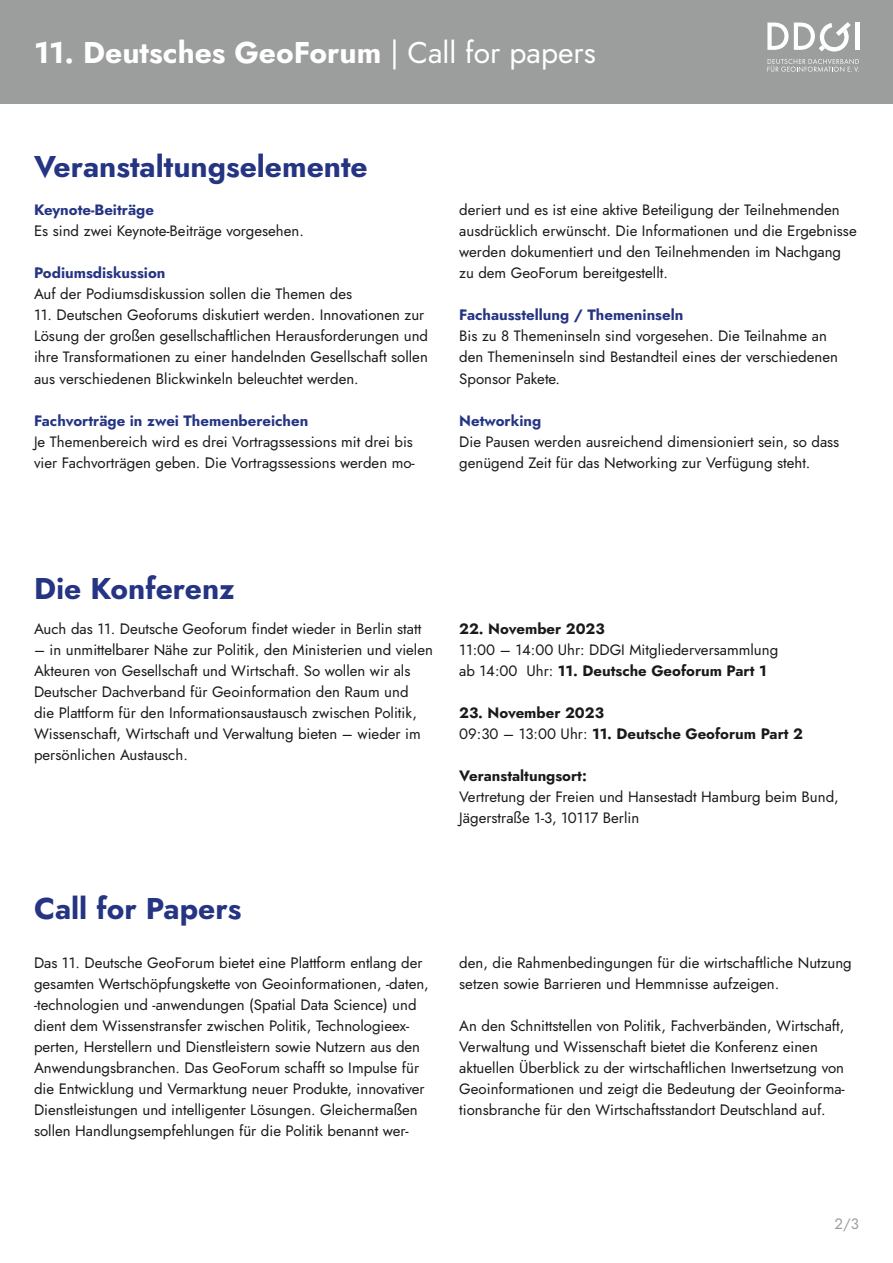
<style>
.page{position:relative;width:893px;height:1263px;background:#fff}
.page>*{position:absolute;margin:0;border:0;box-sizing:border-box;transform-origin:0 0}
.t1{font:700 30px "Jost";color:#253483}
.t2{font:700 30px "Jost";color:#fff}
.t3{font:15px/21px "Jost";color:#1a1a18}
.t4{font:700 15px "Jost";color:#253483}
.t5{font:700 15px/21px "Jost";color:#1a1a18}
.t6{font:15px "Jost";color:#9c9d9d}
.s1{font-weight:400}
.s2{font-weight:700}
</style>
<div class="page">
<div style="left:0;top:0;width:893px;height:103px;background:#9c9d9d"></div>
<svg style="left:767px;top:59px;width:92px;height:13px"></svg>
<hr style="left:855px;top:23px;width:4px;height:27px;background:#fff">
<svg style="left:767px;top:22px;width:84px;height:30px"></svg>
<h1 class="t2" style="left:34px;top:33px;width:563px">11. Deutsches GeoForum <span class="s1">| Call for papers</span></h1>
<h1 class="t1" style="left:34px;top:146px;width:335px">Veranstaltungselemente</h1>
<p class="t4" style="left:34px;top:200px;width:121px">Keynote-Beiträge</p>
<p class="t3" style="left:34px;top:221px;width:271px">Es sind zwei Keynote-Beiträge vorgesehen.</p>
<p class="t4" style="left:34px;top:263px;width:133px">Podiumsdiskussion</p>
<p class="t3" style="left:34px;top:284px;width:320px">Auf der Podiumsdiskussion sollen die Themen des</p>
<p class="t3" style="left:34px;top:305px;width:396px">11. Deutschen Geoforums diskutiert werden. Innovationen zur Lösung der großen gesellschaftlichen Herausforderungen und ihre Transformationen zu einer handelnden Gesellschaft sollen aus verschiedenen Blickwinkeln beleuchtet werden.</p>
<p class="t4" style="left:34px;top:410px;width:276px">Fachvorträge in zwei Themenbereichen</p>
<p class="t3" style="left:34px;top:431px;width:382px">Je Themenbereich wird es drei Vortragssessions mit drei bis vier Fachvorträgen geben. Die Vortragssessions werden mo-</p>
<p class="t3" style="left:459px;top:200px;width:399px">deriert und es ist eine aktive Beteiligung der Teilnehmenden ausdrücklich erwünscht. Die Informationen und die Ergebnisse werden dokumentiert und den Teilnehmenden im Nachgang zu dem GeoForum bereitgestellt.</p>
<p class="t4" style="left:459px;top:305px;width:226px">Fachausstellung / Themeninseln</p>
<p class="t3" style="left:459px;top:326px;width:380px">Bis zu 8 Themeninseln sind vorgesehen. Die Teilnahme an den Themeninseln sind Bestandteil eines der verschiedenen<br>Sponsor Pakete.</p>
<p class="t4" style="left:459px;top:410px;width:84px">Networking</p>
<p class="t3" style="left:459px;top:431px;width:382px">Die Pausen werden ausreichend dimensioniert sein, so dass genügend Zeit für das Networking zur Verfügung steht.</p>
<h1 class="t1" style="left:34px;top:568px;width:202px">Die Konferenz</h1>
<p class="t3" style="left:34px;top:619px;width:389px">Auch das 11. Deutsche Geoforum findet wieder in Berlin statt</p>
<p class="t3" style="left:34px;top:640px;width:400px">– in unmittelbarer Nähe zur Politik, den Ministerien und vielen Akteuren von Gesellschaft und Wirtschaft. So wollen wir als Deutscher Dachverband für Geoinformation den Raum und<br>die Plattform für den Informationsaustausch zwischen Politik, Wissenschaft, Wirtschaft und Verwaltung bieten – wieder im persönlichen Austausch.</p>
<p class="t5" style="left:459px;top:619px;width:147px">22. November 2023</p>
<p class="t3" style="left:459px;top:640px;width:321px">11:00 – 14:00 Uhr: DDGI Mitgliederversammlung ab 14:00 Uhr: <span class="s2">11. Deutsche Geoforum Part 1</span></p>
<p class="t5" style="left:459px;top:703px;width:345px">23. November 2023<br><span class="s1">09:30 – 13:00 Uhr:</span> 11. Deutsche Geoforum Part 2</p>
<p class="t5" style="left:459px;top:766px;width:129px">Veranstaltungsort:</p>
<p class="t3" style="left:459px;top:787px;width:381px">Vertretung der Freien und Hansestadt Hamburg beim Bund,<br>Jägerstraße 1-3, 10117 Berlin</p>
<h1 class="t1" style="left:34px;top:888px;width:209px">Call for Papers</h1>
<p class="t3" style="left:34px;top:952px;width:396px">Das 11. Deutsche GeoForum bietet eine Plattform entlang der gesamten Wertschöpfungskette von Geoinformationen, -daten, -technologien und -anwendungen (Spatial Data Science) und dient dem Wissenstransfer zwischen Politik, Technologieex&shy;perten, Herstellern und Dienstleistern sowie Nutzern aus den Anwendungsbranchen. Das GeoForum schafft so Impulse für die Entwicklung und Vermarktung neuer Produkte, innovativer Dienstleistungen und intelligenter Lösungen. Gleichermaßen sollen Handlungsempfehlungen für die Politik benannt wer-</p>
<p class="t3" style="left:459px;top:952px;width:394px">den, die Rahmenbedingungen für die wirtschaftliche Nutzung setzen sowie Barrieren und Hemmnisse aufzeigen.</p>
<p class="t3" style="left:459px;top:1015px;width:387px">An den Schnittstellen von Politik, Fachverbänden, Wirtschaft, Verwaltung und Wissenschaft bietet die Konferenz einen aktuellen Überblick zu der wirtschaftlichen Inwertsetzung von Geoinformationen und zeigt die Bedeutung der Geoinforma&shy;tionsbranche für den Wirtschaftsstandort Deutschland auf.</p>
<p class="t6" style="left:834px;top:1213px;width:26px">2/3</p>
</div>
